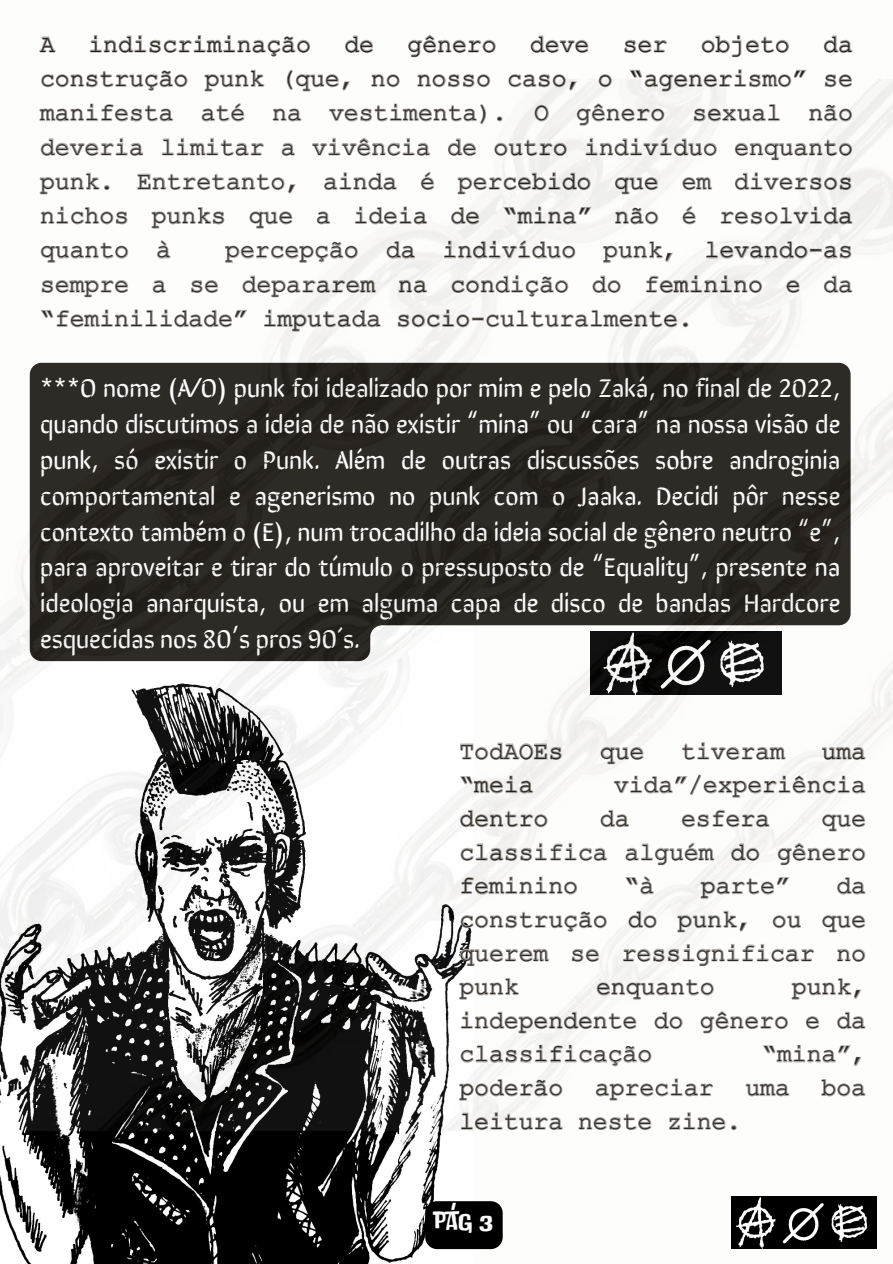
<style>
.page{position:relative;width:893px;height:1264px;background:#fff}
.page>*{position:absolute;margin:0;border:0;box-sizing:border-box;transform-origin:0 0}
.t1{font:25.65px/35.8px "Sirin Stencil";color:#fdfdfc;text-align:justify}
.t2{font:24.75px/34.3px "Courier New";color:#201c18;text-align:justify}
.t3{font:24.15px "Do Ub Le Ba Ss";color:#fcfcfc}
</style>
<div class="page">
<img style="left:0;top:1130px;width:472px;height:133px">
<svg style="left:39px;top:34px;width:814px;height:45px"></svg>
<svg style="left:459px;top:1130px;width:261px;height:1px"></svg>
<img style="left:0;top:79px;width:892px;height:1051px">
<div style="left:425px;top:1201px;width:77px;height:47px;background:#000"></div>
<img style="left:731px;top:1196px;width:144px;height:52px">
<p class="t2" style="left:40px;top:28px;width:16px">A</p>
<p class="t2" style="left:88px;top:28px;width:224px">indiscriminação</p>
<p class="t2" style="left:344px;top:28px;width:31px">de</p>
<p class="t2" style="left:407px;top:28px;width:90px">gênero</p>
<p class="t2" style="left:530px;top:28px;width:61px">deve</p>
<p class="t2" style="left:622px;top:28px;width:46px">ser</p>
<p class="t2" style="left:700px;top:28px;width:90px">objeto</p>
<p class="t2" style="left:40px;top:28px;width:814px;text-indent:783px">da construção punk (que, no nosso caso, o “agenerismo” se manifesta até na vestimenta). O gênero sexual não deveria limitar a vivência de outro indivíduo enquanto punk. Entretanto, ainda é percebido que em diversos nichos punks que a ideia de “mina” não é resolvida quanto à</p>
<p class="t2" style="left:40px;top:234px;width:814px;text-indent:185px">percepção da indivíduo punk, levando-as sempre a se depararem na condição do feminino e da “feminilidade” imputada socio-culturalmente.</p>
<p class="t1" style="left:40px;top:368px;width:801px">***O nome (A/O) punk foi idealizado por mim e pelo Zaká, no final de 2022, quando discutimos a ideia de não existir “mina” ou “cara” na nossa visão de punk, só existir o Punk. Além de outras discussões sobre androginia comportamental e agenerismo no punk com o Jaaka. Decidi pôr nesse contexto também o (E), num trocadilho da ideia social de gênero neutro “e”, para aproveitar e tirar do túmulo o pressuposto de “Equality”, presente na ideologia anarquista, ou em alguma capa de disco de bandas Hardcore esquecidas nos 80’s pros 90´s.</p>
<p class="t2" style="left:459px;top:734px;width:105px">TodAOEs</p>
<p class="t2" style="left:600px;top:734px;width:46px">que</p>
<p class="t2" style="left:681px;top:734px;width:105px">tiveram</p>
<p class="t2" style="left:821px;top:734px;width:46px">uma</p>
<p class="t2" style="left:459px;top:768px;width:76px">“meia</p>
<p class="t2" style="left:614px;top:768px;width:253px">vida”/experiência</p>
<p class="t2" style="left:459px;top:802px;width:90px">dentro</p>
<p class="t2" style="left:600px;top:802px;width:31px">da</p>
<p class="t2" style="left:681px;top:802px;width:90px">esfera</p>
<p class="t2" style="left:459px;top:802px;width:408px;line-height:33.6px;text-indent:362px">que classifica alguém do gênero feminino</p>
<p class="t2" style="left:624px;top:869px;width:31px">“à</p>
<p class="t2" style="left:700px;top:869px;width:90px">parte”</p>
<p class="t2" style="left:459px;top:869px;width:408px;line-height:33.6px;text-indent:377px">da construção do punk, ou que querem se ressignificar no punk</p>
<p class="t2" style="left:459px;top:970px;width:408px;line-height:33.6px;text-indent:332px">punk, independente do gênero e da classificação</p>
<p class="t2" style="left:596px;top:970px;width:120px">enquanto</p>
<p class="t2" style="left:762px;top:1037px;width:105px">“mina”,</p>
<p class="t2" style="left:459px;top:1071px;width:105px">poderão</p>
<p class="t2" style="left:595px;top:1071px;width:120px">apreciar</p>
<p class="t2" style="left:745px;top:1071px;width:46px">uma</p>
<p class="t2" style="left:821px;top:1071px;width:46px">boa</p>
<p class="t2" style="left:459px;top:1104px;width:283px">leitura neste zine.</p>
<p class="t3" style="left:435px;top:1207px;width:60px">pág 3</p>
</div>
